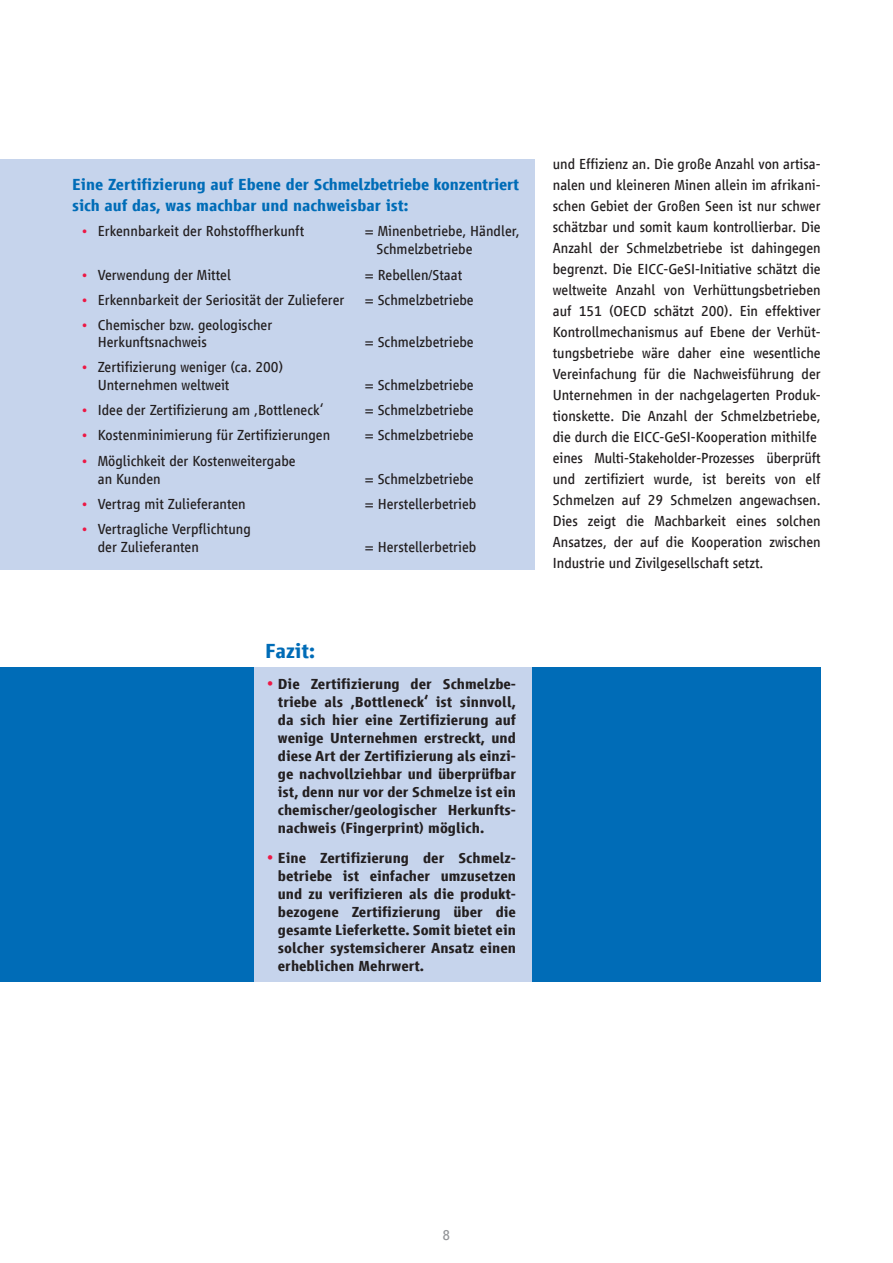
<style>
.page{position:relative;width:893px;height:1263px;background:#fff}
.page>*{position:absolute;margin:0;border:0;box-sizing:border-box;transform-origin:0 0}
.t1{font:700 21px "Vialog LT Com";color:#006cb7}
.t2{font:700 16.5px/21px "Vialog LT Com";color:#006cb7}
.t3{font:15px/21px "Vialog LT Com";color:#231f20}
.t4{font:700 15px/18px "Vialog LT Com";color:#231f20;text-align:justify}
.t5{font:15px "Vialog LT Com";color:#939598}
.s1{color:#ed1845}
.s2{font-size:18px;color:#ed1845}
</style>
<div class="page">
<div style="left:0;top:159px;width:534px;height:411px;background:#c6d4ec"></div>
<div style="left:0;top:668px;width:821px;height:314px;background:#006cb7"></div>
<div style="left:254px;top:668px;width:277px;height:314px;background:#c6d4ec"></div>
<p class="t2" style="left:72px;top:174px;width:448px">Eine Zertifizierung auf Ebene der Schmelzbetriebe konzentriert sich auf das, was machbar und nachweisbar ist:</p>
<p class="t3" style="left:81px;top:221px;width:225px"><span class="s1">•</span> Erkennbarkeit der Rohstoffherkunft</p>
<p class="t3" style="left:376px;top:222px;width:145px;line-height:18px;text-indent:-12px">= Minenbetriebe, Händler,<br>Schmelzbetriebe</p>
<p class="t3" style="left:81px;top:264px;width:152px"><span class="s1">•</span> Verwendung der Mittel</p>
<p class="t3" style="left:365px;top:264px;width:99px">= Rebellen/Staat</p>
<p class="t3" style="left:81px;top:289px;width:265px"><span class="s1">•</span> Erkennbarkeit der Seriosität der Zulieferer</p>
<p class="t3" style="left:365px;top:289px;width:110px">= Schmelzbetriebe</p>
<p class="t3" style="left:98px;top:317px;width:176px;line-height:16.5px;text-indent:-17px"><span class="s1">•</span> Chemischer bzw. geologischer<br>Herkunftsnachweis</p>
<p class="t3" style="left:365px;top:331px;width:110px">= Schmelzbetriebe</p>
<p class="t3" style="left:98px;top:358px;width:187px;line-height:18px;text-indent:-17px"><span class="s1">•</span> Zertifizierung weniger (ca. 200)<br>Unternehmen weltweit</p>
<p class="t3" style="left:365px;top:374px;width:110px">= Schmelzbetriebe</p>
<p class="t3" style="left:81px;top:400px;width:244px"><span class="s1">•</span> Idee der Zertifizierung am ‚Bottleneck‘</p>
<p class="t3" style="left:365px;top:400px;width:110px">= Schmelzbetriebe</p>
<p class="t3" style="left:81px;top:425px;width:251px"><span class="s1">•</span> Kostenminimierung für Zertifizierungen</p>
<p class="t3" style="left:365px;top:425px;width:110px">= Schmelzbetriebe</p>
<p class="t3" style="left:98px;top:452px;width:199px;line-height:18px;text-indent:-17px"><span class="s1">•</span> Möglichkeit der Kostenweitergabe an Kunden</p>
<p class="t3" style="left:365px;top:468px;width:110px">= Schmelzbetriebe</p>
<p class="t3" style="left:81px;top:493px;width:167px"><span class="s1">•</span> Vertrag mit Zulieferanten</p>
<p class="t3" style="left:365px;top:493px;width:113px">= Herstellerbetrieb</p>
<p class="t3" style="left:98px;top:520px;width:155px;line-height:18px;text-indent:-17px"><span class="s1">•</span> Vertragliche Verpflichtung der Zulieferanten</p>
<p class="t3" style="left:365px;top:537px;width:113px">= Herstellerbetrieb</p>
<h1 class="t1" style="left:265px;top:639px;width:51px">Fazit:</h1>
<p class="t4" style="left:278px;top:674px;width:240px;text-indent:-13px"><span class="s2">•</span> Die Zertifizierung der Schmelzbe&shy;triebe als ‚Bottleneck‘ ist sinnvoll, da sich hier eine Zertifizierung auf wenige Unternehmen erstreckt, und diese Art der Zertifizierung als einzi&shy;ge nachvollziehbar und überprüfbar ist, denn nur vor der Schmelze ist ein chemischer/geologischer Herkunfts&shy;nachweis (Fingerprint) möglich.</p>
<p class="t4" style="left:278px;top:849px;width:240px;text-indent:-13px"><span class="s2">•</span> Eine Zertifizierung der Schmelz&shy;betriebe ist einfacher umzusetzen und zu verifizieren als die produkt&shy;bezogene Zertifizierung über die gesamte Lieferkette. Somit bietet ein solcher systemsicherer Ansatz einen erheblichen Mehrwert.</p>
<p class="t3" style="left:553px;top:154px;width:269px">und Effizienz an. Die große Anzahl von artisa&shy;nalen und kleineren Minen allein im afrikani&shy;schen Gebiet der Großen Seen ist nur schwer schätzbar und somit kaum kontrollierbar. Die Anzahl der Schmelzbetriebe ist dahingegen begrenzt. Die EICC-GeSI-Initiative schätzt die weltweite Anzahl von Verhüttungsbetrieben auf 151 (OECD schätzt 200). Ein effektiver Kontrollmechanismus auf Ebene der Verhüt&shy;tungsbetriebe wäre daher eine wesentliche Vereinfachung für die Nachweisführung der Unternehmen in der nachgelagerten Produk&shy;tionskette. Die Anzahl der Schmelzbetriebe, die durch die EICC-GeSI-Kooperation mithilfe eines Multi-Stakeholder-Prozesses überprüft und zertifiziert wurde, ist bereits von elf Schmelzen auf 29 Schmelzen angewachsen.<br>Dies zeigt die Machbarkeit eines solchen Ansatzes, der auf die Kooperation zwischen Industrie und Zivilgesellschaft setzt.</p>
<p class="t5" style="left:443px;top:1226px;width:9px">8</p>
</div>
